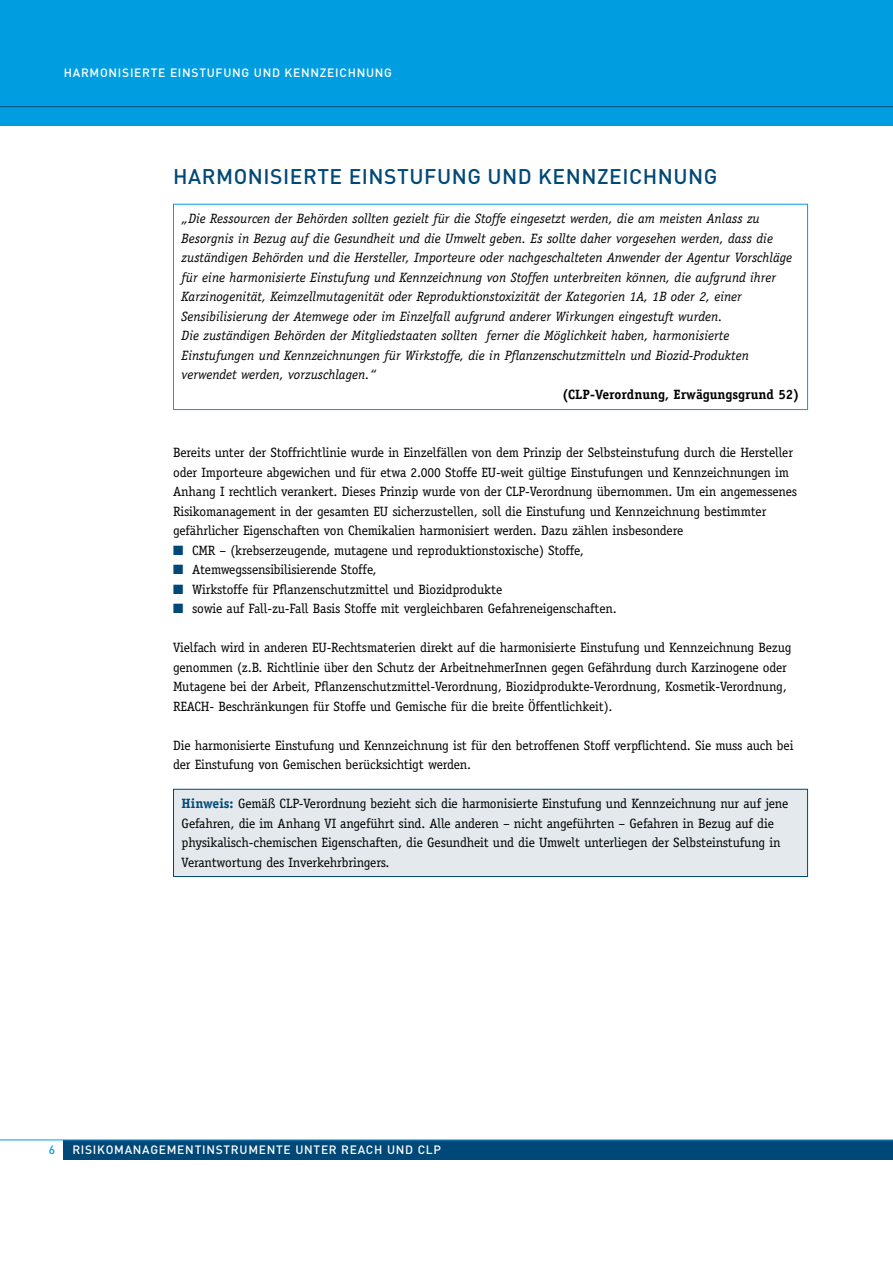
<style>
.page{position:relative;width:893px;height:1263px;background:#fff}
.page>*{position:absolute;margin:0;border:0;box-sizing:border-box;transform-origin:0 0}
.t1{font:500 21px "DIN Pro";letter-spacing:.025em;color:#004877}
.t2{font:13.5px/19.5px "Officina Serif";letter-spacing:-.01em;color:#000}
.t3{font:italic 13.5px/19.5px "Officina Serif";color:#000}
.t4{font:700 13.5px "Officina Serif";color:#000}
.t5{font:500 12px "DIN Pro";letter-spacing:.06em;color:#fff}
.t6{font:500 12px "DIN Pro";color:#009ee0}
.s1{color:#004877}
.s2{font-weight:700;color:#004877}
</style>
<div class="page">
<div style="left:173px;top:204px;width:635px;height:206px;border:1px solid #009ee0"></div>
<div style="left:173px;top:789px;width:635px;height:88px;background:#e3e9ec;border:1px solid #004877"></div>
<div style="left:0;top:0;width:893px;height:126px;background:#009ee0"></div>
<div style="left:64px;top:1140px;width:829px;height:20px;background:#004877"></div>
<hr style="left:0;top:1139px;width:893px;height:1px;background:#009ee0">
<hr style="left:0;top:106px;width:893px;height:1px;background:#004877">
<p class="t5" style="left:64px;top:65px;width:330px">HARMONISIERTE EINSTUFUNG UND KENNZEICHNUNG</p>
<h1 class="t1" style="left:173px;top:162px;width:546px">HARMONISIERTE EINSTUFUNG UND KENNZEICHNUNG</h1>
<p class="t3" style="left:182px;top:209px;width:612px">„Die Ressourcen der Behörden sollten gezielt für die Stoffe eingesetzt werden, die am meisten Anlass zu Besorgnis in Bezug auf die Gesundheit und die Umwelt geben. Es sollte daher vorgesehen werden, dass die zuständigen Behörden und die Hersteller, Importeure oder nachgeschalteten Anwender der Agentur Vorschläge für eine harmonisierte Einstufung und Kennzeichnung von Stoffen unterbreiten können, die aufgrund ihrer Karzinogenität, Keimzellmutagenität oder Reproduktionstoxizität der Kategorien 1A, 1B oder 2, einer Sensibilisierung der Atemwege oder im Einzelfall aufgrund anderer Wirkungen eingestuft wurden.<br>Die zuständigen Behörden der Mitgliedstaaten sollten ferner die Möglichkeit haben, harmonisierte Einstufungen und Kennzeichnungen für Wirkstoffe, die in Pflanzenschutzmitteln und Biozid-Produkten verwendet werden, vorzuschlagen.“</p>
<p class="t4" style="left:562px;top:386px;width:239px">(CLP-Verordnung, Erwägungsgrund 52)</p>
<p class="t2" style="left:173px;top:443px;width:625px">Bereits unter der Stoffrichtlinie wurde in Einzelfällen von dem Prinzip der Selbsteinstufung durch die Hersteller oder Importeure abgewichen und für etwa 2.000 Stoffe EU-weit gültige Einstufungen und Kennzeichnungen im Anhang I rechtlich verankert. Dieses Prinzip wurde von der CLP-Verordnung übernommen. Um ein angemessenes Risikomanagement in der gesamten EU sicherzustellen, soll die Einstufung und Kennzeichnung bestimmter gefährlicher Eigenschaften von Chemikalien harmonisiert werden. Dazu zählen insbesondere</p>
<p class="t2" style="left:173px;top:540px;width:412px"><span class="s1">■</span> CMR – (krebserzeugende, mutagene und reproduktionstoxische) Stoffe,</p>
<p class="t2" style="left:173px;top:560px;width:205px"><span class="s1">■</span> Atemwegssensibilisierende Stoffe,</p>
<p class="t2" style="left:173px;top:579px;width:331px"><span class="s1">■</span> Wirkstoffe für Pflanzenschutzmittel und Biozidprodukte</p>
<p class="t2" style="left:173px;top:599px;width:445px"><span class="s1">■</span> sowie auf Fall-zu-Fall Basis Stoffe mit vergleichbaren Gefahreneigenschaften.</p>
<p class="t2" style="left:173px;top:638px;width:620px">Vielfach wird in anderen EU-Rechtsmaterien direkt auf die harmonisierte Einstufung und Kennzeichnung Bezug genommen (z.B. Richtlinie über den Schutz der ArbeitnehmerInnen gegen Gefährdung durch Karzinogene oder Mutagene bei der Arbeit, Pflanzenschutzmittel-Verordnung, Biozidprodukte-Verordnung, Kosmetik-Verordnung, REACH- Beschränkungen für Stoffe und Gemische für die breite Öffentlichkeit).</p>
<p class="t2" style="left:173px;top:735px;width:622px">Die harmonisierte Einstufung und Kennzeichnung ist für den betroffenen Stoff verpflichtend. Sie muss auch bei der Einstufung von Gemischen berücksichtigt werden.</p>
<p class="t2" style="left:182px;top:794px;width:608px"><span class="s2">Hinweis:</span> Gemäß CLP-Verordnung bezieht sich die harmonisierte Einstufung und Kennzeichnung nur auf jene Gefahren, die im Anhang VI angeführt sind. Alle anderen – nicht angeführten – Gefahren in Bezug auf die physikalisch-chemischen Eigenschaften, die Gesundheit und die Umwelt unterliegen der Selbsteinstufung in Verantwortung des Inverkehrbringers.</p>
<p class="t6" style="left:49px;top:1141px;width:8px">6</p>
<p class="t5" style="left:72px;top:1141px;width:114px">RISI KOMANAGEMENTIN</p>
<p class="t5" style="left:216px;top:1141px;width:17px">STRU</p>
<p class="t5" style="left:248px;top:1141px;width:20px">MENTE</p>
<p class="t5" style="left:295px;top:1141px;width:9px">UNTER</p>
<p class="t5" style="left:341px;top:1141px;width:101px">REACH UN D CLP</p>
</div>
